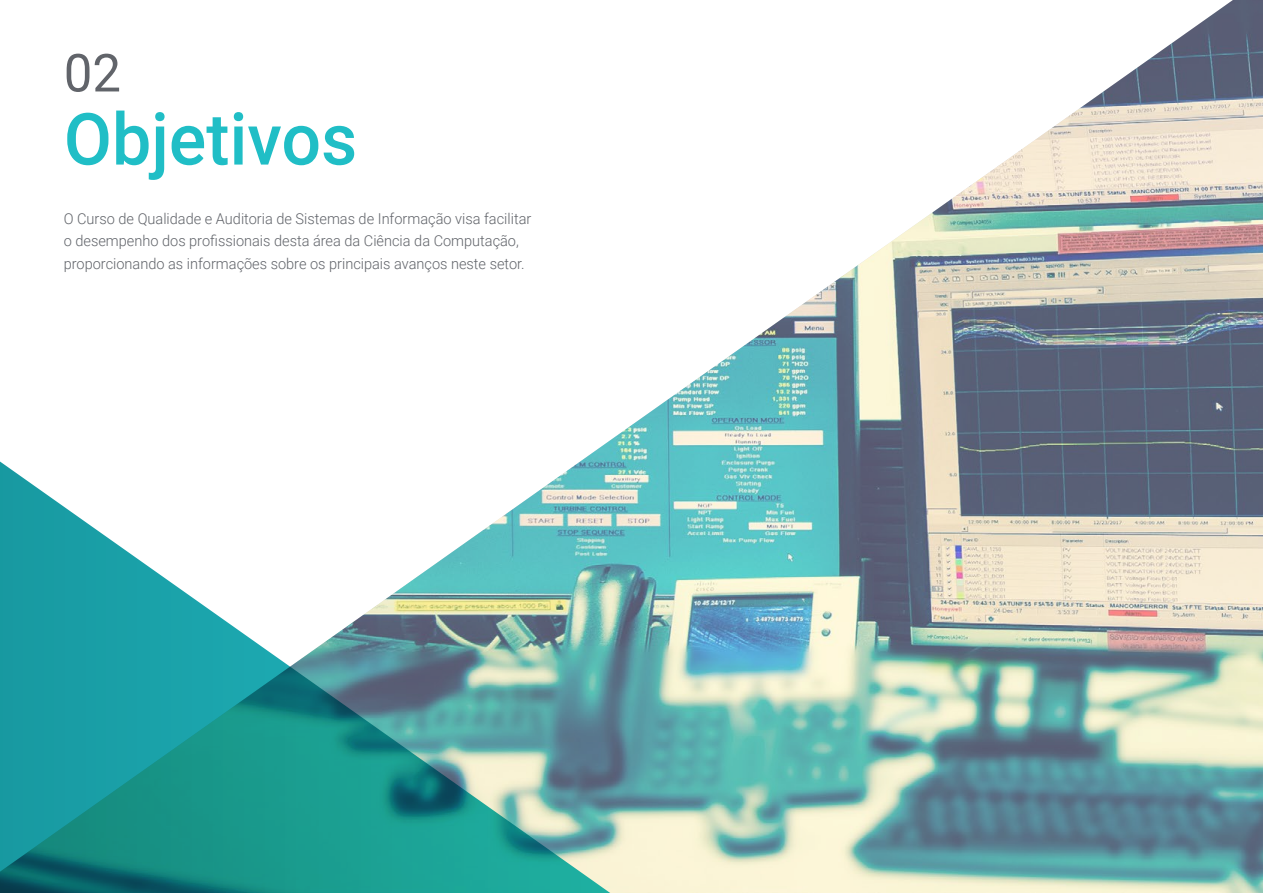
<style>
.page{position:relative;width:1263px;height:893px;background:#fff}
.page>*{position:absolute;margin:0;border:0;box-sizing:border-box;transform-origin:0 0}
.t1{font:500 72px "Roboto";color:#20bec6}
.t2{font:52.5px "Roboto";color:#61646a}
.t3{font:300 15px/22.5px "Roboto";color:#61646a}
</style>
<div class="page">
<img style="left:602px;top:0;width:661px;height:893px">
<svg style="left:0;top:446px;width:640px;height:447px"></svg>
<h2 class="t2" style="left:64px;top:36px;width:59px">02</h2>
<h1 class="t1" style="left:64px;top:89px;width:295px">Objetivos</h1>
<p class="t3" style="left:64px;top:207px;width:469px">O Curso de Qualidade e Auditoria de Sistemas de Informação visa facilitar o desempenho dos profissionais desta área da Ciência da Computação, proporcionando as informações sobre os principais avanços neste setor.</p>
</div>
